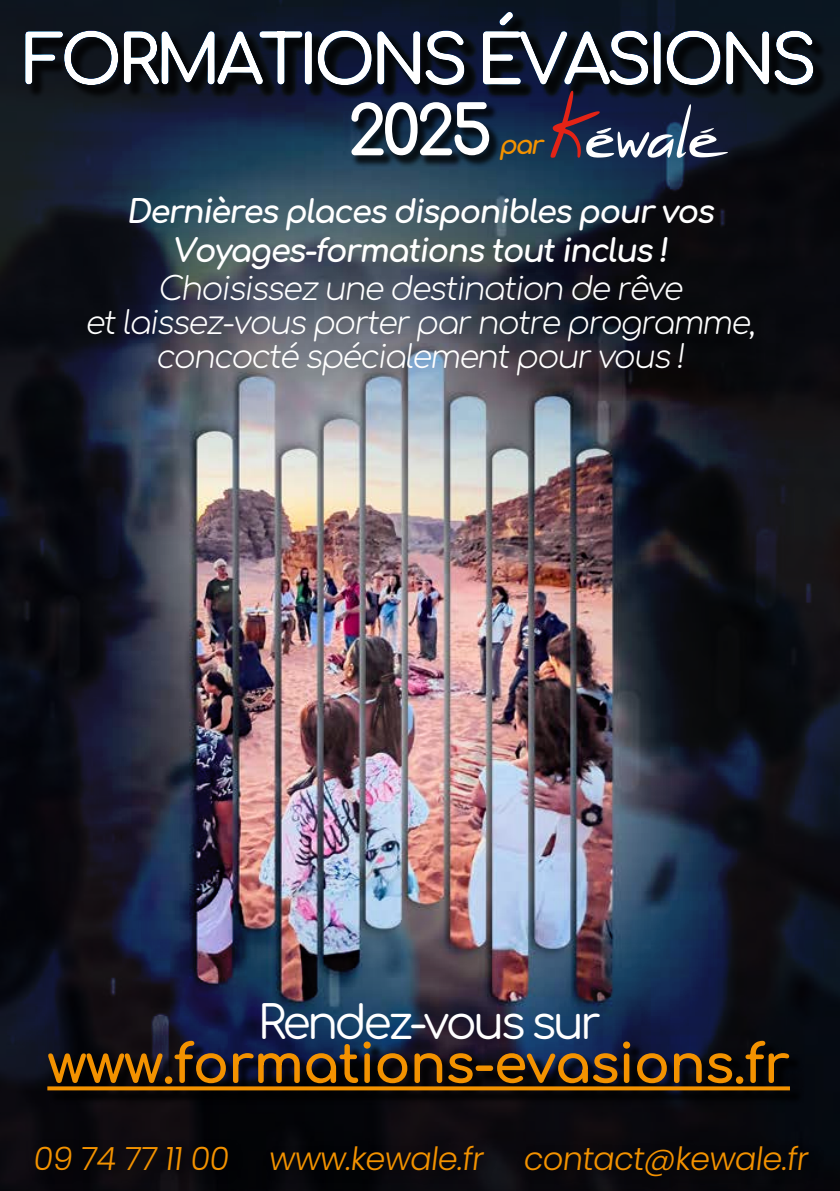
<style>
.page{position:relative;width:840px;height:1191px;background:#fff}
.page>*{position:absolute;margin:0;border:0;box-sizing:border-box;transform-origin:0 0}
.t1{font:68px "Comfortaa";letter-spacing:-.08em;color:#fff}
.t2{font:54px "Comfortaa";letter-spacing:-.02em;color:#f39200}
.t3{font:46px "Comfortaa";letter-spacing:-.08em;color:#fff}
.t4{font:32px/38.4px "Comfortaa";color:#fff;text-align:center}
.t5{font:300 32px "Poppins";color:#f39200}
.t6{font:italic 26px "Comfortaa";color:#f39200}
</style>
<div class="page">
<img style="left:0;top:0;width:839px;height:1191px">
<svg style="left:550px;top:91px;width:177px;height:67px;background:#3d3d57"></svg>
<div style="left:49px;top:1042px;width:754px;height:62px;background:#000;opacity:.75"></div>
<svg style="left:47px;top:1086px;width:742px;height:4px;background:#db8300"></svg>
<div style="left:351px;top:102px;width:150px;height:65px;background:#000;opacity:.75"></div>
<div style="left:28px;top:1138px;width:795px;height:53px;background:#07070b"></div>
<h1 class="t1" style="left:23px;top:-2px;width:795px">FORMATIONS ÉVASIONS</h1>
<h1 class="t1" style="left:347px;top:69px;width:147px">2025</h1>
<p class="t6" style="left:498px;top:121px;width:53px">par</p>
<p class="t4" style="left:126px;top:189px;width:596px">Dernièresplacesdisponiblespourvos<br>Voyages-formationstoutinclus!<br>Choisissez une destination de rêve</p>
<p class="t4" style="left:85px;top:302px;width:678px;line-height:34px">etlaissez-vousporterparnotre programme, concocté spécialementpourvous!</p>
<h3 class="t3" style="left:257px;top:980px;width:345px">Rendez-vous sur</h3>
<h2 class="t2" style="left:47px;top:1014px;width:743px">www.formations-evasions.fr</h2>
<p class="t5" style="left:33px;top:1139px;width:782px">09 74 77 1100 www.kewale.fr contact@kewale.fr</p>
</div>
